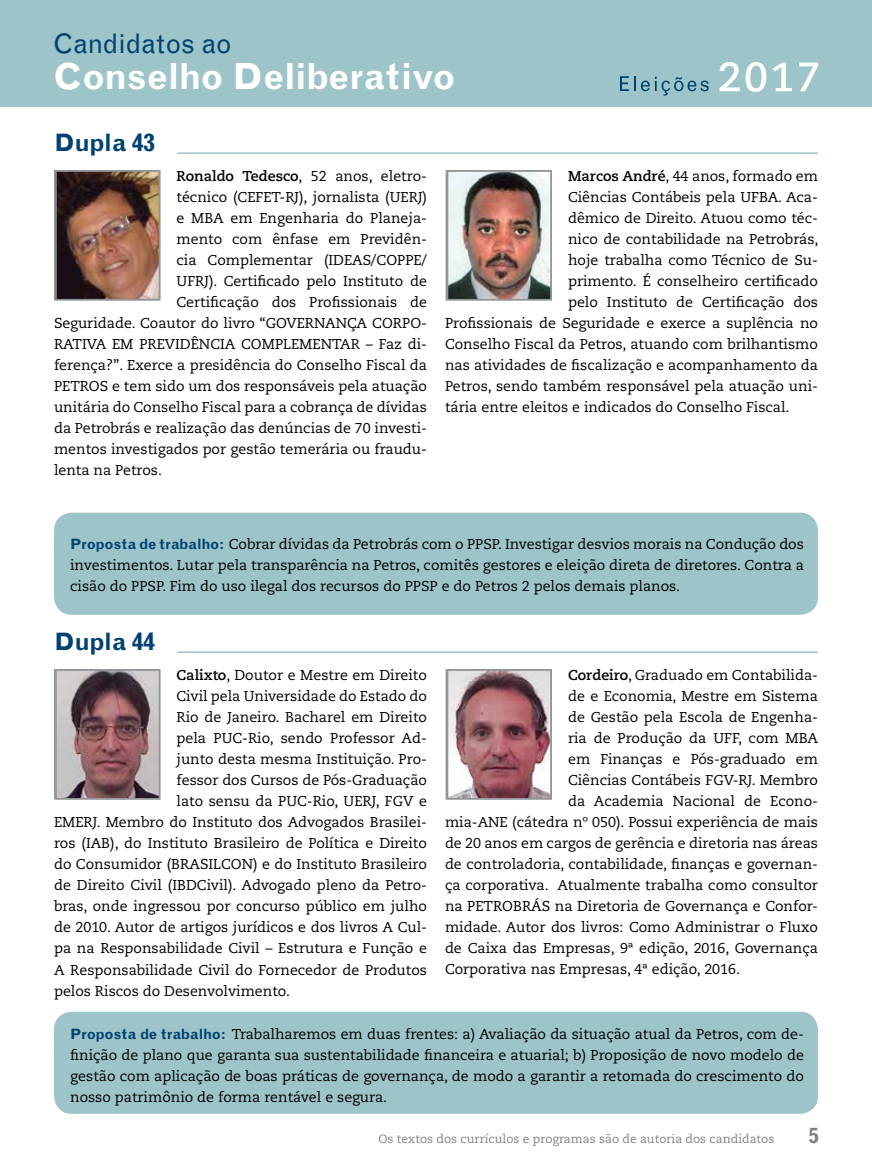
<style>
.page{position:relative;width:872px;height:1170px;background:#fff}
.page>*{position:absolute;margin:0;border:0;box-sizing:border-box;transform-origin:0 0}
.t1{font:700 36px "Grotesque MT Std";letter-spacing:-.01em;color:#fff}
.t2{font:27px "Grotesque MT Std";letter-spacing:-.005em;color:#004271}
.t3{font:700 24px "Grotesque MT Std";color:#004271}
.t4{font:700 21px "Grotesque MT Std";color:#808285}
.t5{font:14.25px/21px "Caecilia LT Std";color:#000;text-align:justify}
.t6{font:12px "Caecilia LT Std";color:#808285}
.s1{font-weight:700}
.s2{font-family:"Grotesque MT Std";font-weight:700;color:#004271}
</style>
<div class="page">
<div style="left:0;top:0;width:872px;height:106px;background:#9dc4c8"></div>
<svg style="left:620px;top:76px;width:89px;height:20px"></svg>
<svg style="left:719px;top:62px;width:20px;height:29px"></svg>
<svg style="left:745px;top:62px;width:21px;height:30px"></svg>
<svg style="left:772px;top:63px;width:19px;height:28px"></svg>
<svg style="left:799px;top:63px;width:19px;height:28px"></svg>
<img style="left:450px;top:672px;width:99px;height:124px">
<img style="left:58px;top:672px;width:99px;height:124px">
<img style="left:450px;top:173px;width:99px;height:124px">
<img style="left:58px;top:173px;width:99px;height:124px">
<div style="left:55px;top:170px;width:105px;height:130px;border:2px solid #939598"></div>
<div style="left:54px;top:1011px;width:764px;height:102px;background:#9dc4c8;border-radius:18px"></div>
<div style="left:55px;top:669px;width:105px;height:130px;border:2px solid #939598"></div>
<div style="left:447px;top:669px;width:105px;height:130px;border:2px solid #939598"></div>
<div style="left:54px;top:512px;width:764px;height:102px;background:#9dc4c8;border-radius:18px"></div>
<div style="left:447px;top:170px;width:105px;height:130px;border:2px solid #939598"></div>
<hr style="left:177px;top:152px;width:641px;height:2px;background:#9dc4c8">
<hr style="left:177px;top:651px;width:641px;height:2px;background:#9dc4c8">
<h2 class="t2" style="left:53px;top:28px;width:180px">Candidatos ao</h2>
<h1 class="t1" style="left:53px;top:55px;width:404px">Conselho Deliberativo</h1>
<h3 class="t3" style="left:54px;top:129px;width:103px">Dupla 43</h3>
<p class="t5" style="left:176px;top:166px;width:252px"><span class="s1">Ronaldo Tedesco</span>, 52 anos, eletro-</p>
<p class="t5" style="left:176px;top:187px;width:252px">técnico (CEFET-RJ), jornalista (UERJ)</p>
<p class="t5" style="left:176px;top:208px;width:252px">e MBA em Engenharia do Planeja-</p>
<p class="t5" style="left:176px;top:229px;width:252px">mento com ênfase em Previdên-</p>
<p class="t5" style="left:176px;top:250px;width:252px">cia Complementar (IDEAS/COPPE/</p>
<p class="t5" style="left:176px;top:271px;width:252px">UFRJ). Certificado pelo Instituto de</p>
<p class="t5" style="left:176px;top:292px;width:252px">Certificação dos Profissionais de</p>
<p class="t5" style="left:54px;top:313px;width:374px">Seguridade. Coautor do livro “GOVERNANÇA CORPO-</p>
<p class="t5" style="left:54px;top:334px;width:374px">RATIVA EM PREVIDÊNCIA COMPLEMENTAR – Faz di-</p>
<p class="t5" style="left:54px;top:355px;width:374px">ferença?”. Exerce a presidência do Conselho Fiscal da</p>
<p class="t5" style="left:54px;top:376px;width:374px">PETROS e tem sido um dos responsáveis pela atuação</p>
<p class="t5" style="left:54px;top:397px;width:374px">unitária do Conselho Fiscal para a cobrança de dívidas</p>
<p class="t5" style="left:54px;top:418px;width:374px">da Petrobrás e realização das denúncias de 70 investi-</p>
<p class="t5" style="left:54px;top:439px;width:374px">mentos investigados por gestão temerária ou fraudu-</p>
<p class="t5" style="left:54px;top:460px;width:109px">lenta na Petros.</p>
<p class="t5" style="left:568px;top:166px;width:251px"><span class="s1">Marcos André</span>, 44 anos, formado em</p>
<p class="t5" style="left:568px;top:187px;width:251px">Ciências Contábeis pela UFBA. Aca-</p>
<p class="t5" style="left:568px;top:208px;width:251px">dêmico de Direito. Atuou como téc-</p>
<p class="t5" style="left:568px;top:229px;width:252px">nico de contabilidade na Petrobrás,</p>
<p class="t5" style="left:568px;top:250px;width:251px">hoje trabalha como Técnico de Su-</p>
<p class="t5" style="left:568px;top:271px;width:251px">primento. É conselheiro certificado</p>
<p class="t5" style="left:568px;top:292px;width:251px">pelo Instituto de Certificação dos</p>
<p class="t5" style="left:445px;top:313px;width:374px">Profissionais de Seguridade e exerce a suplência no</p>
<p class="t5" style="left:445px;top:334px;width:374px">Conselho Fiscal da Petros, atuando com brilhantismo</p>
<p class="t5" style="left:445px;top:355px;width:374px">nas atividades de fiscalização e acompanhamento da</p>
<p class="t5" style="left:445px;top:376px;width:374px">Petros, sendo também responsável pela atuação uni-</p>
<p class="t5" style="left:445px;top:397px;width:346px">tária entre eleitos e indicados do Conselho Fiscal.</p>
<p class="t5" style="left:70px;top:533px;width:735px"><span class="s2">Proposta de trabalho:</span> Cobrar dívidas da Petrobrás com o PPSP. Investigar desvios morais na Condução dos investimentos. Lutar pela transparência na Petros, comitês gestores e eleição direta de diretores. Contra a cisão do PPSP. Fim do uso ilegal dos recursos do PPSP e do Petros 2 pelos demais planos.</p>
<h3 class="t3" style="left:54px;top:627px;width:103px">Dupla 44</h3>
<p class="t5" style="left:568px;top:665px;width:251px"><span class="s1">Cordeiro</span>, Graduado em Contabilida-</p>
<p class="t5" style="left:568px;top:686px;width:251px">de e Economia, Mestre em Sistema</p>
<p class="t5" style="left:568px;top:707px;width:251px">de Gestão pela Escola de Engenha-</p>
<p class="t5" style="left:568px;top:728px;width:251px">ria de Produção da UFF, com MBA</p>
<p class="t5" style="left:568px;top:749px;width:251px">em Finanças e Pós-graduado em</p>
<p class="t5" style="left:568px;top:770px;width:251px">Ciências Contábeis FGV-RJ. Membro</p>
<p class="t5" style="left:568px;top:791px;width:251px">da Academia Nacional de Econo-</p>
<p class="t5" style="left:445px;top:812px;width:374px">mia-ANE (cátedra nº 050). Possui experiência de mais</p>
<p class="t5" style="left:445px;top:833px;width:374px">de 20 anos em cargos de gerência e diretoria nas áreas</p>
<p class="t5" style="left:445px;top:854px;width:374px">de controladoria, contabilidade, finanças e governan-</p>
<p class="t5" style="left:445px;top:875px;width:374px">ça corporativa. Atualmente trabalha como consultor</p>
<p class="t5" style="left:445px;top:896px;width:374px">na PETROBRÁS na Diretoria de Governança e Confor-</p>
<p class="t5" style="left:445px;top:917px;width:374px">midade. Autor dos livros: Como Administrar o Fluxo</p>
<p class="t5" style="left:445px;top:938px;width:374px">de Caixa das Empresas, 9ª edição, 2016, Governança</p>
<p class="t5" style="left:445px;top:959px;width:296px">Corporativa nas Empresas, 4ª edição, 2016.</p>
<p class="t5" style="left:176px;top:665px;width:252px"><span class="s1">Calixto</span>, Doutor e Mestre em Direito</p>
<p class="t5" style="left:176px;top:686px;width:252px">Civil pela Universidade do Estado do</p>
<p class="t5" style="left:176px;top:707px;width:252px">Rio de Janeiro. Bacharel em Direito</p>
<p class="t5" style="left:176px;top:728px;width:252px">pela PUC-Rio, sendo Professor Ad-</p>
<p class="t5" style="left:176px;top:749px;width:252px">junto desta mesma Instituição. Pro-</p>
<p class="t5" style="left:176px;top:770px;width:252px">fessor dos Cursos de Pós-Graduação</p>
<p class="t5" style="left:176px;top:791px;width:252px">lato sensu da PUC-Rio, UERJ, FGV e</p>
<p class="t5" style="left:54px;top:812px;width:374px">EMERJ. Membro do Instituto dos Advogados Brasilei-</p>
<p class="t5" style="left:54px;top:833px;width:374px">ros (IAB), do Instituto Brasileiro de Política e Direito</p>
<p class="t5" style="left:54px;top:854px;width:374px">do Consumidor (BRASILCON) e do Instituto Brasileiro</p>
<p class="t5" style="left:54px;top:875px;width:374px">de Direito Civil (IBDCivil). Advogado pleno da Petro-</p>
<p class="t5" style="left:54px;top:896px;width:374px">bras, onde ingressou por concurso público em julho</p>
<p class="t5" style="left:54px;top:917px;width:374px">de 2010. Autor de artigos jurídicos e dos livros A Cul-</p>
<p class="t5" style="left:54px;top:938px;width:374px">pa na Responsabilidade Civil – Estrutura e Função e</p>
<p class="t5" style="left:54px;top:959px;width:374px">A Responsabilidade Civil do Fornecedor de Produtos</p>
<p class="t5" style="left:54px;top:980px;width:237px">pelos Riscos do Desenvolvimento.</p>
<p class="t5" style="left:70px;top:1023px;width:735px"><span class="s2">Proposta de trabalho:</span> Trabalharemos em duas frentes: a) Avaliação da situação atual da Petros, com de&shy;finição de plano que garanta sua sustentabilidade financeira e atuarial; b) Proposição de novo modelo de gestão com aplicação de boas práticas de governança, de modo a garantir a retomada do crescimento do nosso patrimônio de forma rentável e segura.</p>
<p class="t6" style="left:378px;top:1132px;width:397px">Os textos dos currículos e programas são de autoria dos candidatos</p>
<h3 class="t4" style="left:808px;top:1122px;width:12px">5</h3>
</div>
